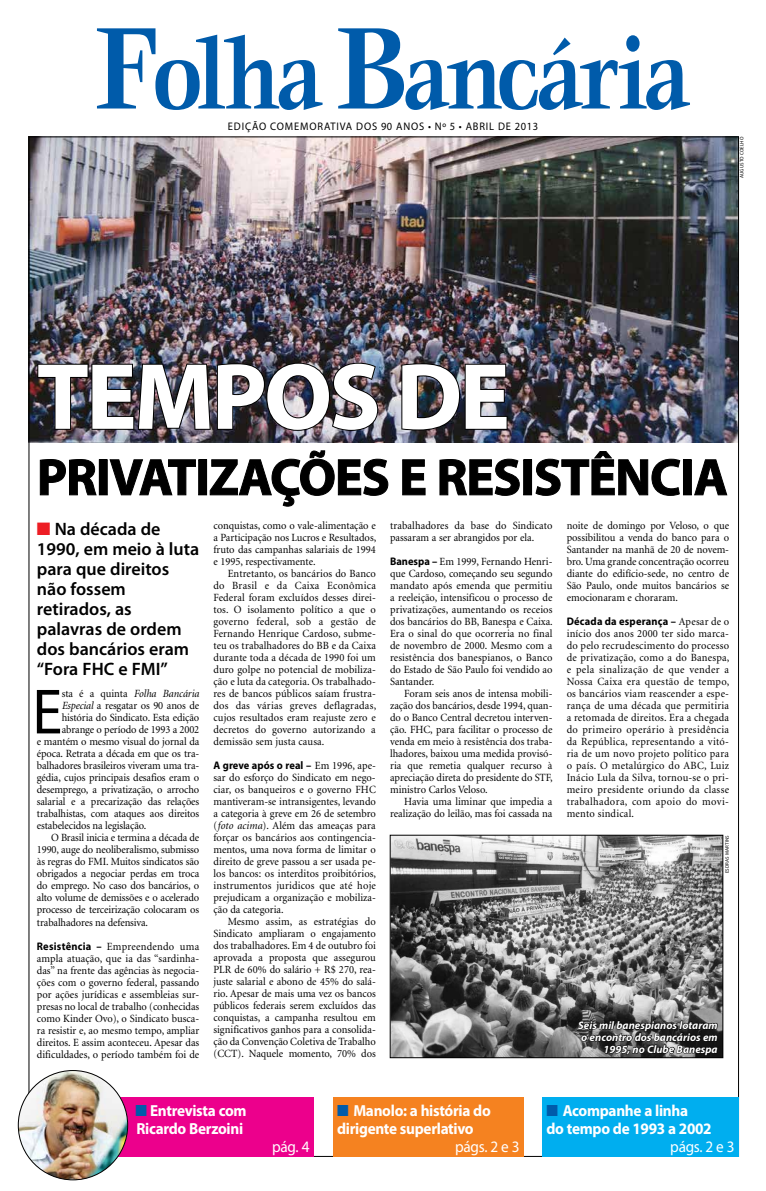
<style>
.page{position:relative;width:766px;height:1191px;background:#fff}
.page>*{position:absolute;margin:0;border:0;box-sizing:border-box;transform-origin:0 0}
.t1{font:700 104px "Veljovic";letter-spacing:-.035em;color:#005baa;scale:.81 1}
.t2{font:700 95px "Myriad Pro";letter-spacing:-.03em;color:#fff}
.t3{font:64.4px "Myriad Pro";color:#000;scale:.95 1}
.t4{font:700 52px "Myriad Pro";letter-spacing:-.02em;color:#000}
.t5{font:600 18px/20px "Myriad Pro";color:#000}
.t6{font:700 16px/18px "Myriad Pro";letter-spacing:-.02em;color:#fff;scale:.95 1}
.t7{font:16px "Myriad Pro";letter-spacing:-.02em;color:#fff;scale:.95 1}
.t8{font:11px/12px "Minion";letter-spacing:-.005em;color:#000;text-align:justify;scale:.95 1}
.t9{font:italic 700 11px/12px "Myriad Pro";color:#fff;text-align:right}
.t10{font:11px "Myriad Pro";letter-spacing:.08em;color:#000;scale:.95 1}
.t11{font:700 11px "Myriad Pro";color:#000;scale:.95 1}
.t12{font:700 11px "Myriad Pro";letter-spacing:.02em;color:#000;scale:.95 1}
.t13{font:italic 11px "Minion";color:#000;scale:.95 1}
.t14{font:5px "Myriad Pro";letter-spacing:.02em;color:#000}
.s1{font-size:128px}
.s2{color:#ed1d24}
.s3{font-style:normal}
.s4{font-style:italic}
.s5{font-family:"Myriad Pro";font-weight:700}
.s6{font-family:"Minion";font-weight:400}
.s7{color:#005baa}
</style>
<div class="page">
<img style="left:31px;top:139px;width:705px;height:303px">
<div style="left:111px;top:1097px;width:203px;height:59px;background:#ec008c"></div>
<div style="left:333px;top:1097px;width:190px;height:59px;background:#f58220"></div>
<div style="left:542px;top:1097px;width:196px;height:59px;background:#00aeef"></div>
<img style="left:18px;top:1070px;width:110px;height:109px;border-radius:55px">
<img style="left:36px;top:362px;width:343px;height:70px">
<img style="left:400px;top:362px;width:108px;height:69px">
<svg style="left:40px;top:459px;width:57px;height:36px"></svg>
<div style="left:99px;top:459px;width:8px;height:36px;border:1px solid #000"></div>
<svg style="left:109px;top:459px;width:87px;height:36px"></svg>
<div style="left:198px;top:459px;width:9px;height:36px;border:1px solid #000"></div>
<svg style="left:210px;top:450px;width:178px;height:56px"></svg>
<svg style="left:402px;top:459px;width:23px;height:36px"></svg>
<svg style="left:439px;top:459px;width:80px;height:37px"></svg>
<div style="left:523px;top:459px;width:8px;height:36px;border:1px solid #000"></div>
<svg style="left:535px;top:451px;width:145px;height:45px"></svg>
<div style="left:683px;top:459px;width:8px;height:36px;border:1px solid #000"></div>
<svg style="left:694px;top:459px;width:33px;height:36px"></svg>
<img style="left:392px;top:837px;width:328px;height:218px">
<div style="left:390px;top:835px;width:332px;height:222px;border:1px solid #000"></div>
<svg style="left:577px;top:1020px;width:141px;height:35px"></svg>
<h1 class="t1" style="left:94px;top:19px;width:735px"><span class="s1">F</span>olha <span class="s1">B</span>ancária</h1>
<p class="t10" style="left:228px;top:120px;width:328px">EDIÇÃO COMEMORATIVA DOS 90 ANOS • Nº 5 • ABRIL DE 2013</p>
<p class="t14" style="left:738px;top:178px;width:43px;rotate:-90deg">AUGUSTO COELHO</p>
<h2 class="t2" style="left:37px;top:335px;width:474px">TEMPOS DE</h2>
<h3 class="t4" style="left:37px;top:443px;width:692px">PRIVATIZAÇÕES E RESISTÊNCIA</h3>
<h3 class="t5" style="left:37px;top:518px;width:164px"><span class="s2">■</span> Na década de<br>1990, em meio à luta para que direitos não fossem retirados, as palavras de ordem dos bancários eram “Fora FHC e FMI”</h3>
<h3 class="t3" style="left:32px;top:672px;width:33px">E</h3>
<p class="t13" style="left:62px;top:688px;width:146px"><span class="s3">sta é a quinta</span> Folha Bancária</p>
<p class="t8" style="left:62px;top:700px;width:146px"><span class="s4">Especial</span> a resgatar os 90 anos de</p>
<p class="t8" style="left:62px;top:712px;width:146px">história do Sindicato. Esta edição</p>
<p class="t8" style="left:62px;top:724px;width:146px">abrange o período de 1993 a 2002</p>
<p class="t8" style="left:37px;top:736px;width:172px">e mantém o mesmo visual do jornal da</p>
<p class="t8" style="left:37px;top:748px;width:172px">época. Retrata a década em que os tra-</p>
<p class="t8" style="left:37px;top:760px;width:172px">balhadores brasileiros viveram uma tra-</p>
<p class="t8" style="left:37px;top:772px;width:172px">gédia, cujos principais desafios eram o</p>
<p class="t8" style="left:37px;top:784px;width:172px">desemprego, a privatização, o arrocho</p>
<p class="t8" style="left:37px;top:796px;width:172px">salarial e a precarização das relações</p>
<p class="t8" style="left:37px;top:808px;width:172px">trabalhistas, com ataques aos direitos</p>
<p class="t8" style="left:37px;top:820px;width:117px">estabelecidos na legislação.</p>
<p class="t8" style="left:51px;top:832px;width:157px">O Brasil inicia e termina a década de</p>
<p class="t8" style="left:37px;top:844px;width:172px">1990, auge do neoliberalismo, submisso</p>
<p class="t8" style="left:37px;top:856px;width:172px">às regras do FMI. Muitos sindicatos são</p>
<p class="t8" style="left:37px;top:868px;width:172px">obrigados a negociar perdas em troca</p>
<p class="t8" style="left:37px;top:880px;width:172px">do emprego. No caso dos bancários, o</p>
<p class="t8" style="left:37px;top:892px;width:172px">alto volume de demissões e o acelerado</p>
<p class="t8" style="left:37px;top:904px;width:172px">processo de terceirização colocaram os</p>
<p class="t8" style="left:37px;top:916px;width:119px">trabalhadores na defensiva.</p>
<p class="t8" style="left:37px;top:940px;width:172px"><span class="s5">Resistência –</span> Empreendendo uma ampla atuação, que ia das “sardinha&shy;das” na frente das agências às negocia&shy;ções com o governo federal, passando por ações jurídicas e assembleias sur&shy;presas no local de trabalho (conhecidas como Kinder Ovo), o Sindicato busca&shy;ra resistir e, ao mesmo tempo, ampliar direitos. E assim aconteceu. Apesar das dificuldades, o período também foi de</p>
<p class="t8" style="left:213px;top:519px;width:173px">conquistas, como o vale-alimentação e a Participação nos Lucros e Resultados, fruto das campanhas salariais de 1994 e 1995, respectivamente.</p>
<p class="t8" style="left:213px;top:567px;width:173px;text-indent:14px">Entretanto, os bancários do Banco do Brasil e da Caixa Econômica Federal foram excluídos desses direi&shy;tos. O isolamento político a que o governo federal, sob a gestão de Fernando Henrique Cardoso, subme&shy;teu os trabalhadores do BB e da Caixa durante toda a década de 1990 foi um duro golpe no potencial de mobiliza&shy;ção e luta da categoria. Os trabalhado&shy;res de bancos públicos saíam frustra&shy;dos das várias greves deflagradas, cujos resultados eram reajuste zero e decretos do governo autorizando a demissão sem justa causa.</p>
<p class="t11" style="left:213px;top:758px;width:172px">A greve após o real – <span class="s6">Em 1996, ape-</span></p>
<p class="t8" style="left:213px;top:771px;width:173px">sar do esforço do Sindicato em nego&shy;ciar, os banqueiros e o governo FHC mantiveram-se intransigentes, levando a categoria à greve em 26 de setembro (<span class="s4">foto acima</span>). Além das ameaças para forçar os bancários aos contingencia&shy;mentos, uma nova forma de limitar o direito de greve passou a ser usada pe&shy;los bancos: os interditos proibitórios, instrumentos juridicos que até hoje prejudicam a organização e mobiliza&shy;ção da categoria.</p>
<p class="t8" style="left:213px;top:915px;width:172px;text-indent:14px">Mesmo assim, as estratégias do Sindicato ampliaram o engajamento dos trabalhadores. Em 4 de outubro foi aprovada a proposta que assegurou PLR de 60% do salário + R$ 270, rea&shy;juste salarial e abono de 45% do salá&shy;rio. Apesar de mais uma vez os bancos públicos federais serem excluídos das conquistas, a campanha resultou em significativos ganhos para a consolida&shy;ção da Convenção Coletiva de Trabalho (CCT). Naquele momento, 70% dos</p>
<p class="t8" style="left:390px;top:519px;width:172px">trabalhadores da base do Sindicato passaram a ser abrangidos por ela.</p>
<p class="t8" style="left:390px;top:555px;width:173px"><span class="s5">Banespa –</span> Em 1999, Fernando Henri&shy;que Cardoso, começando seu segundo mandato após emenda que permitiu a reeleição, intensificou o processo de privatizações, aumentando os receios dos bancários do BB, Banespa e Caixa.<br>Era o sinal do que ocorreria no final de novembro de 2000. Mesmo com a resistência dos banespianos, o Banco do Estado de São Paulo foi vendido ao Santander.</p>
<p class="t8" style="left:390px;top:687px;width:173px;text-indent:14px">Foram seis anos de intensa mobili&shy;zação dos bancários, desde 1994, quan&shy;do o Banco Central decretou interven&shy;ção. FHC, para facilitar o processo de venda em meio à resistência dos traba&shy;lhadores, baixou uma medida provisó&shy;ria que remetia qualquer recurso à apreciação direta do presidente do STF, ministro Carlos Veloso.</p>
<p class="t8" style="left:390px;top:795px;width:172px;text-align:right">Havia uma liminar que impedia a realização do leilão, mas foi cassada na</p>
<p class="t8" style="left:566px;top:519px;width:172px">noite de domingo por Veloso, o que possibilitou a venda do banco para o Santander na manhã de 20 de novem&shy;bro. Uma grande concentração ocorreu diante do edifício-sede, no centro de São Paulo, onde muitos bancários se emocionaram e choraram.</p>
<p class="t12" style="left:566px;top:614px;width:172px">Década da esperança – <span class="s6">Apesar de o</span></p>
<p class="t8" style="left:566px;top:627px;width:173px">início dos anos 2000 ter sido marca&shy;do pelo recrudescimento do processo de privatização, como a do Banespa, e pela sinalização de que vender a Nossa Caixa era questão de tempo, os bancários viam reascender a espe&shy;rança de uma década que permitiria a retomada de direitos. Era a chegada do primeiro operário à presidência da República, representando a vitó&shy;ria de um novo projeto político para o país. O metalúrgico do ABC, Luiz Inácio Lula da Silva, tornou-se o pri&shy;meiro presidente oriundo da classe trabalhadora, com apoio do movi&shy;mento sindical.</p>
<p class="t14" style="left:723px;top:873px;width:40px;rotate:-90deg">ESDRAS MARTINS</p>
<p class="t9" style="left:578px;top:1018px;width:141px">Seis mil banespianos lotaram o encontro dos bancários em<br>1995, no Clube Banespa</p>
<h3 class="t6" style="left:135px;top:1100px;width:119px"><span class="s7">■</span> Entrevista com<br>Ricardo Berzoini</h3>
<h3 class="t7" style="left:272px;top:1136px;width:41px">PÁG. 4</h3>
<h3 class="t6" style="left:337px;top:1100px;width:163px"><span class="s7">■</span> Manolo: a história do dirigente superlativo</h3>
<h3 class="t7" style="left:455px;top:1136px;width:69px">PÁGS. 2 E 3</h3>
<h3 class="t6" style="left:546px;top:1100px;width:175px"><span class="s7">■</span> Acompanhe a linha<br>do tempo de 1993 a 2002</h3>
<h3 class="t7" style="left:670px;top:1136px;width:69px">PÁGS. 2 E 3</h3>
</div>
